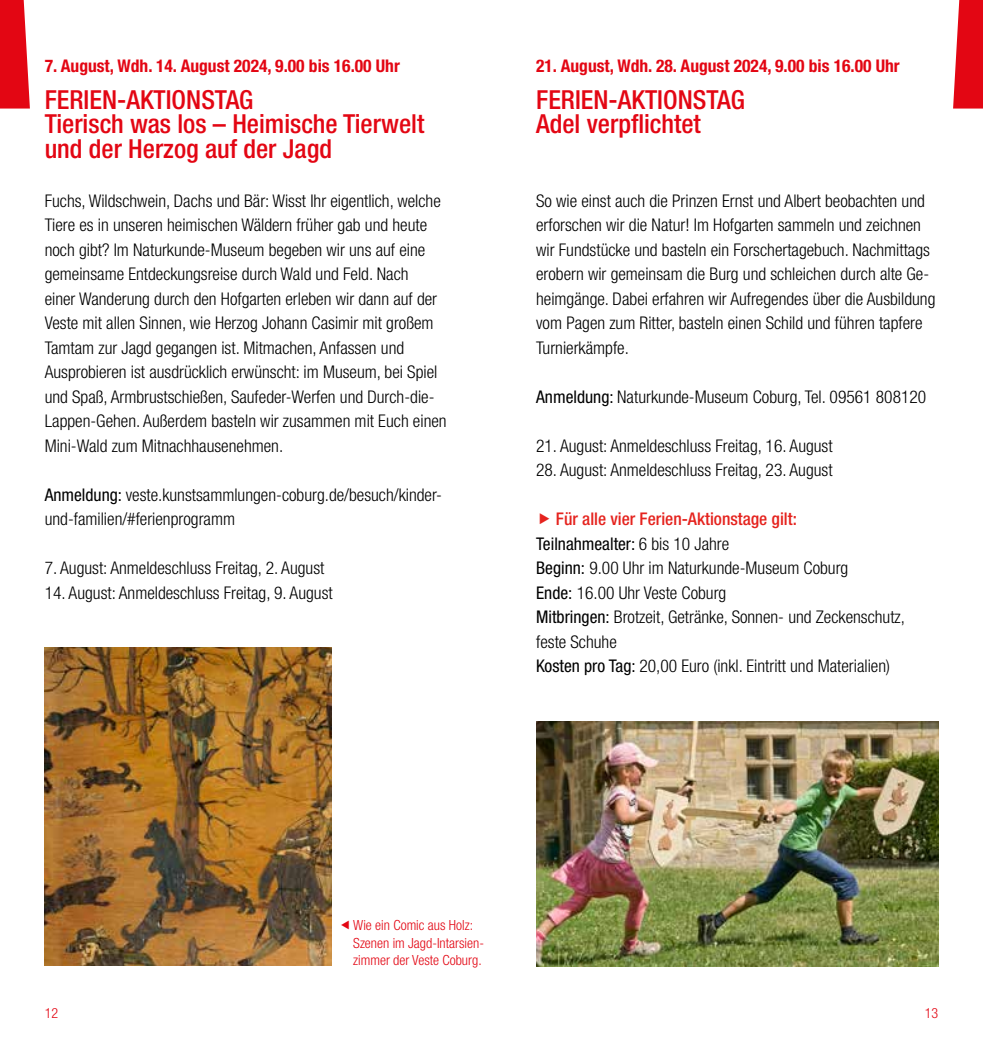
<style>
.page{position:relative;width:983px;height:1042px;background:#fff}
.page>*{position:absolute;margin:0;border:0;box-sizing:border-box;transform-origin:0 0}
.t1{font:500 condensed 26.25px/24.5px "Helvetica Neue LT Pro";color:#e30613}
.t2{font:300 condensed 17.5px/24.5px "Helvetica Neue LT Pro";color:#000}
.t3{font:700 condensed 17.5px "Helvetica Neue LT Pro";color:#e30613}
.t4{font:300 condensed 14px/17.5px "Helvetica Neue LT Pro";color:#e30613}
.s1{font-weight:400}
.s2{font-weight:500;color:#e5231e}
</style>
<div class="page">
<svg style="left:953px;top:0;width:29px;height:109px;background:#e6222d"></svg>
<svg style="left:0;top:0;width:30px;height:109px;background:#e6212c"></svg>
<img style="left:536px;top:721px;width:402px;height:245px">
<img style="left:45px;top:648px;width:286px;height:317px">
<p class="t3" style="left:45px;top:55px;width:356px">7. August, Wdh. 14. August 2024, 9.00 bis 16.00 Uhr</p>
<h1 class="t1" style="left:45px;top:87px;width:381px">FERIEN-AKTIONSTAG<br>Tierisch was los – Heimische Tierwelt und der Herzog auf der Jagd</h1>
<p class="t2" style="left:45px;top:188px;width:403px">Fuchs, Wildschwein, Dachs und Bär: Wisst Ihr eigentlich, welche Tiere es in unseren heimischen Wäldern früher gab und heute noch gibt? Im Naturkunde-Museum begeben wir uns auf eine gemeinsame Entdeckungsreise durch Wald und Feld. Nach<br>einer Wanderung durch den Hofgarten erleben wir dann auf der Veste mit allen Sinnen, wie Herzog Johann Casimir mit großem Tamtam zur Jagd gegangen ist. Mitmachen, Anfassen und Ausprobieren ist ausdrücklich erwünscht: im Museum, bei Spiel und Spaß, Armbrustschießen, Saufeder-Werfen und Durch-die-Lappen-Gehen. Außerdem basteln wir zusammen mit Euch einen Mini-Wald zum Mitnachhausenehmen.</p>
<p class="t2" style="left:45px;top:482px;width:399px"><span class="s1">Anmeldung:</span> veste.kunstsammlungen-coburg.de/besuch/kinder&shy;und-familien/#ferienprogramm</p>
<p class="t2" style="left:45px;top:556px;width:281px">7. August: Anmeldeschluss Freitag, 2. August</p>
<p class="t2" style="left:45px;top:580px;width:289px">14. August: Anmeldeschluss Freitag, 9. August</p>
<p class="t3" style="left:536px;top:55px;width:365px">21. August, Wdh. 28. August 2024, 9.00 bis 16.00 Uhr</p>
<h1 class="t1" style="left:536px;top:87px;width:210px">FERIEN-AKTIONSTAG<br>Adel verpflichtet</h1>
<p class="t2" style="left:536px;top:188px;width:400px">So wie einst auch die Prinzen Ernst und Albert beobachten und erforschen wir die Natur! Im Hofgarten sammeln und zeichnen wir Fundstücke und basteln ein Forschertagebuch. Nachmittags erobern wir gemeinsam die Burg und schleichen durch alte Ge&shy;heimgänge. Dabei erfahren wir Aufregendes über die Ausbildung vom Pagen zum Ritter, basteln einen Schild und führen tapfere Turnierkämpfe.</p>
<p class="t2" style="left:536px;top:384px;width:391px"><span class="s1">Anmeldung:</span> Naturkunde-Museum Coburg, Tel. 09561 808120</p>
<p class="t2" style="left:536px;top:433px;width:298px">21. August: Anmeldeschluss Freitag, 16. August</p>
<p class="t2" style="left:536px;top:458px;width:298px">28. August: Anmeldeschluss Freitag, 23. August</p>
<p class="t2" style="left:536px;top:507px;width:370px;text-indent:20px"><span class="s2">Für alle vier Ferien-Aktionstage gilt:<br></span><span class="s1">Teilnahmealter:</span> 6 bis 10 Jahre<br><span class="s1">Beginn:</span> 9.00 Uhr im Naturkunde-Museum Coburg<br><span class="s1">Ende:</span> 16.00 Uhr Veste Coburg<br><span class="s1">Mitbringen:</span> Brotzeit, Getränke, Sonnen- und Zeckenschutz, feste Schuhe<br><span class="s1">Kosten pro Tag:</span> 20,00 Euro (inkl. Eintritt und Materialien)</p>
<p class="t4" style="left:353px;top:916px;width:132px">Wie ein Comic aus Holz:<br>Szenen im Jagd-Intarsien&shy;zimmer der Veste Coburg.</p>
<p class="t4" style="left:45px;top:1004px;width:15px">12</p>
<p class="t4" style="left:924px;top:1004px;width:15px">13</p>
</div>
